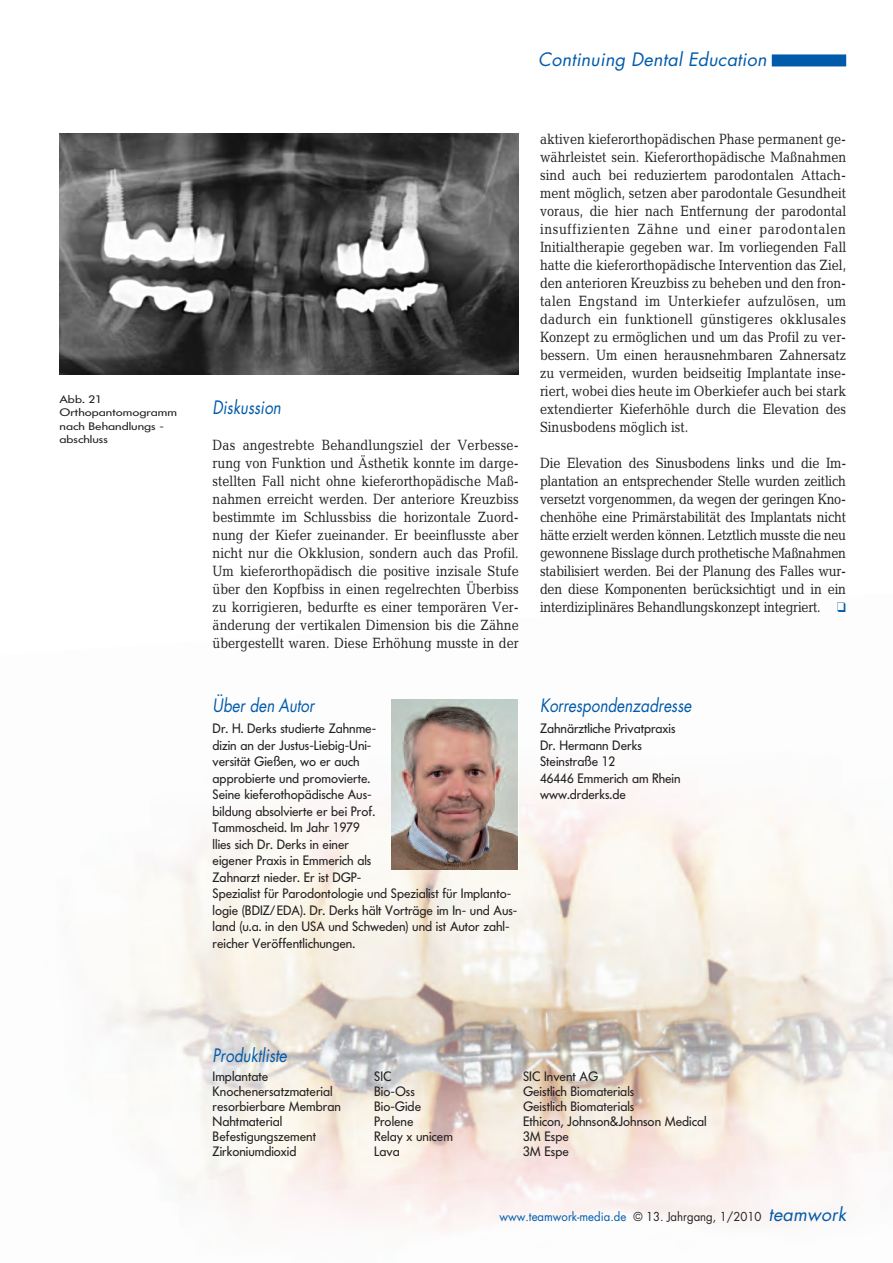
<style>
.page{position:relative;width:893px;height:1263px;background:#fff}
.page>*{position:absolute;margin:0;border:0;box-sizing:border-box;transform-origin:0 0}
.t1{font:italic 18px "Futura";color:#015aaa;scale:.85 1}
.t2{font:italic 18px "Futura";color:#015aaa}
.t3{font:15px/18px "Candida";color:#231f20;text-align:justify;scale:.85 1}
.t4{font:13.5px/16.5px "Futura BQ";color:#231f20}
.t5{font:12px "Futura";color:#015aaa;scale:.95 1}
.t6{font:10.8px/13.5px "Futura BQ";color:#231f20;scale:1.25 1}
.s1{color:#015aaa}
.s2{color:#231f20}
.s3{font-style:italic;font-size:18px}
</style>
<div class="page">
<img style="left:105px;top:787px;width:788px;height:444px">
<div style="left:772px;top:54px;width:74px;height:12px;background:#015aaa"></div>
<img style="left:60px;top:133px;width:459px;height:241px">
<img style="left:391px;top:699px;width:127px;height:170px">
<p class="t6" style="left:60px;top:392px;width:96px">Abb. 21<br>Orthopantomo gramm nach Behandlungs - abschluss</p>
<p class="t2" style="left:538px;top:51px;width:230px">Continuing Dental Education</p>
<p class="t1" style="left:213px;top:399px;width:82px">Diskussion</p>
<p class="t3" style="left:213px;top:438px;width:362px">Das angestrebte Behandlungsziel der Verbesse&shy;rung von Funktion und Ästhetik konnte im darge&shy;stellten Fall nicht ohne kieferorthopädische Maß&shy;nahmen erreicht werden. Der anteriore Kreuzbiss bestimmte im Schlussbiss die horizontale Zuord&shy;nung der Kiefer zueinander. Er beeinflusste aber nicht nur die Okklusion, sondern auch das Profil.<br>Um kieferorthopädisch die positive inzisale Stufe über den Kopfbiss in einen regelrechten Überbiss zu korrigieren, bedurfte es einer temporären Ver&shy;änderung der vertikalen Dimension bis die Zähne übergestellt waren. Diese Erhöhung musste in der</p>
<p class="t1" style="left:213px;top:697px;width:121px">Über den Autor</p>
<p class="t4" style="left:213px;top:720px;width:306px">Dr. H. Derks studierte Zahnme-<br>dizin an der Justus-Liebig-Uni-<br>versität Gießen, wo er auch<br>approbierte und promovierte.<br>Seine kieferothopädische Aus-<br>bildung absolvierte er bei Prof.<br>Tammoscheid. Im Jahr 1979<br>llies sich Dr. Derks in einer<br>eigener Praxis in Emmerich als<br>Zahnarzt nieder. Er ist DGP-<br>Spezialist für Parodontologie und Spezialist für Implanto&shy;logie (BDIZ/EDA). Dr. Derks hält Vorträge im In- und Aus&shy;land (u.a. in den USA und Schweden) und ist Autor zahl&shy;reicher Veröffentlichungen.</p>
<p class="t3" style="left:540px;top:132px;width:362px">aktiven kieferorthopädischen Phase permanent ge - währleistet sein. Kieferorthopädische Maßnahmen sind auch bei reduziertem parodontalen Attach - ment möglich, setzen aber parodontale Gesundheit voraus, die hier nach Entfernung der parodontal insuffizienten Zähne und einer parodontalen Initialtherapie gegeben war. Im vorliegenden Fall hatte die kieferorthopädische Intervention das Ziel, den anterioren Kreuzbiss zu beheben und den fron&shy;talen Engstand im Unterkiefer aufzulösen, um dadurch ein funktionell günstigeres okklusales Konzept zu ermöglichen und um das Profil zu ver&shy;bessern. Um einen herausnehmbaren Zahnersatz zu vermeiden, wurden beidseitig Im plantate inse&shy;riert, wobei dies heute im Oberkiefer auch bei stark extendierter Kieferhöhle durch die Elevation des Sinusbodens möglich ist.</p>
<p class="t3" style="left:540px;top:456px;width:362px">Die Elevation des Sinusbodens links und die Im - plantation an entsprechender Stelle wurden zeitlich versetzt vorgenommen, da wegen der geringen Kno&shy;chenhöhe eine Primärstabilität des Implantats nicht hätte erzielt werden können. Letztlich musste die neu gewonnene Bisslage durch prothetische Maßnahmen stabilisiert werden. Bei der Planung des Falles wur&shy;den diese Komponenten berücksichtigt und in ein interdiziplinäres Behandlungskonzept integriert. <span class="s1">❑</span></p>
<p class="t1" style="left:540px;top:697px;width:180px">Korrespondenzadresse</p>
<p class="t4" style="left:540px;top:720px;width:142px">Zahnärztliche Privatpraxis<br>Dr. Hermann Derks<br>Steinstraße 12<br>46446 Emmerich am Rhein www.drderks.de</p>
<p class="t1" style="left:213px;top:1047px;width:89px">Produktliste</p>
<p class="t4" style="left:213px;top:1068px;width:57px">Implantate</p>
<p class="t4" style="left:374px;top:1068px;width:19px">SIC</p>
<p class="t4" style="left:523px;top:1068px;width:77px">SIC Invent AG</p>
<p class="t4" style="left:213px;top:1083px;width:122px">Knochenersatzmaterial</p>
<p class="t4" style="left:374px;top:1083px;width:42px">Bio-Oss</p>
<p class="t4" style="left:523px;top:1083px;width:113px">Geistlich Biomaterials</p>
<p class="t4" style="left:213px;top:1098px;width:130px">resorbierbare Membran</p>
<p class="t4" style="left:374px;top:1098px;width:48px">Bio-Gide</p>
<p class="t4" style="left:523px;top:1098px;width:113px">Geistlich Biomaterials</p>
<p class="t4" style="left:213px;top:1113px;width:71px">Nahtmaterial</p>
<p class="t4" style="left:374px;top:1113px;width:41px">Prolene</p>
<p class="t4" style="left:523px;top:1113px;width:185px">Ethicon, Johnson&amp;Johnson Medical</p>
<p class="t4" style="left:213px;top:1128px;width:105px">Befestigungszement</p>
<p class="t4" style="left:374px;top:1128px;width:80px">Relay x unicem</p>
<p class="t4" style="left:523px;top:1128px;width:47px">3M Espe</p>
<p class="t4" style="left:213px;top:1143px;width:85px">Zirkoniumdioxid</p>
<p class="t4" style="left:374px;top:1143px;width:27px">Lava</p>
<p class="t4" style="left:523px;top:1143px;width:47px">3M Espe</p>
<p class="t5" style="left:499px;top:1211px;width:366px">www.teamwork-media.de <span class="s2">© 13. Jahrgang, 1/2010</span> <span class="s3">teamwork</span></p>
</div>
